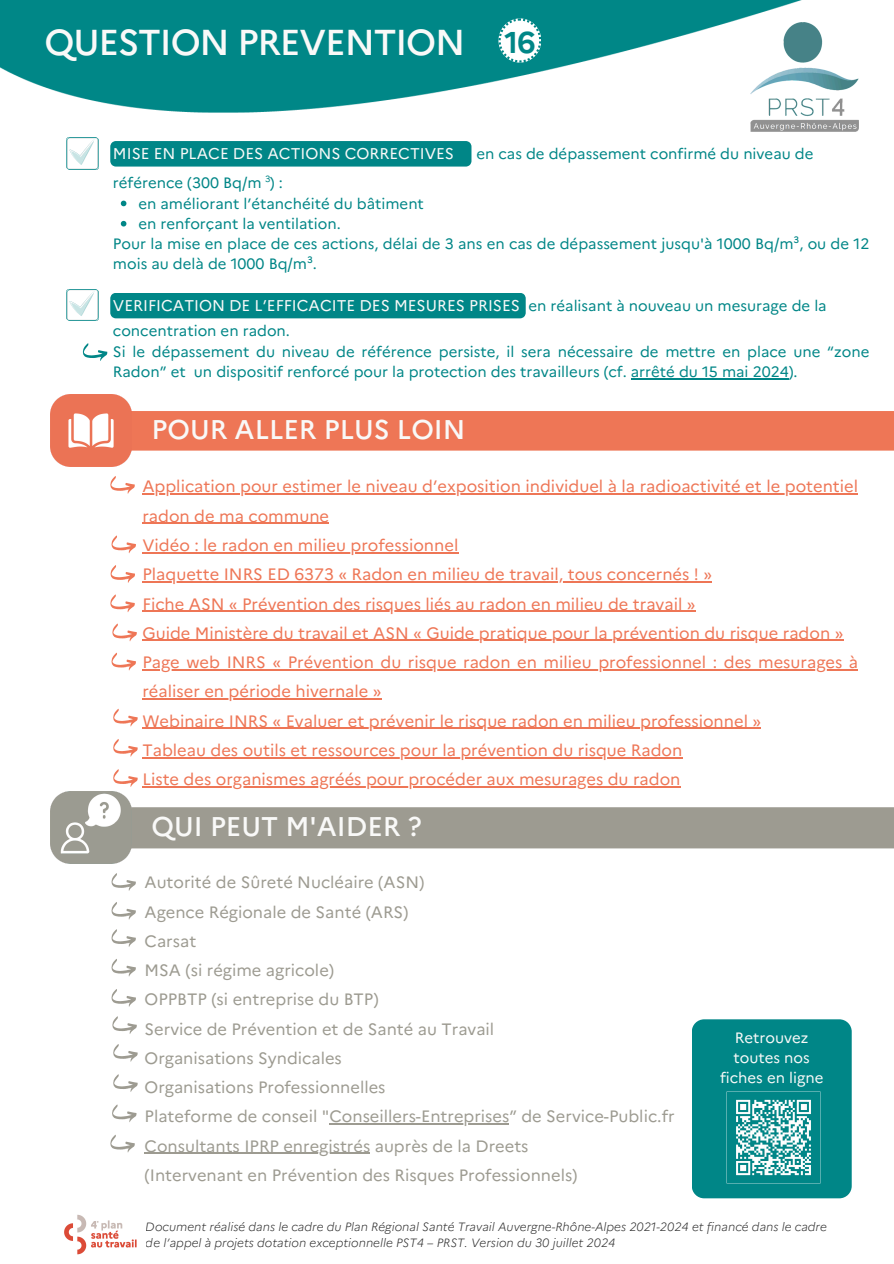
<style>
.page{position:relative;width:894px;height:1264px;background:#fff}
.page>*{position:absolute;margin:0;border:0;box-sizing:border-box;transform-origin:0 0}
.t1{font:500 36px "Marianne";letter-spacing:-.03em;color:#f9f9f8}
.t2{font:700 30px "Marianne";color:#008687}
.t3{font:500 27px "Marianne";color:#f9f9f8}
.t4{font:16.5px/29.2px "Marianne";color:#ee7656}
.t5{font:16.5px/29.2px "Marianne";color:#9d9b91}
.t6{font:15.6px "Marianne";color:#f9f9f8}
.t7{font:15px/20.2px "Marianne";color:#008687}
.t8{font:15px/20.2px "Marianne";color:#f9f9f8;text-align:center}
.t9{font:italic 300 12px/16px "Marianne";color:#000}
.t10{font:9px "Marianne";color:#008687}
</style>
<div class="page">
<img style="left:750px;top:112px;width:108px;height:19px">
<img style="left:0;top:0;width:859px;height:112px">
<div style="left:691px;top:1019px;width:160px;height:179px;background:#008687;border-radius:12px"></div>
<img style="left:726px;top:1091px;width:94px;height:92px">
<div style="left:131px;top:807px;width:762px;height:41px;background:#9d9b91"></div>
<img style="left:50px;top:791px;width:81px;height:72px">
<div style="left:131px;top:411px;width:762px;height:39px;background:#ee7656"></div>
<img style="left:50px;top:394px;width:81px;height:72px">
<svg style="left:110px;top:476px;width:25px;height:18px"></svg>
<hr style="left:142px;top:493px;width:716px;height:1px;background:#ee7656">
<hr style="left:142px;top:523px;width:187px;height:1px;background:#ee7656">
<hr style="left:142px;top:552px;width:316px;height:1px;background:#ee7656">
<hr style="left:142px;top:581px;width:570px;height:1px;background:#ee7656">
<hr style="left:142px;top:610px;width:553px;height:1px;background:#ee7656">
<hr style="left:142px;top:640px;width:701px;height:1px;background:#ee7656">
<hr style="left:142px;top:669px;width:716px;height:1px;background:#ee7656">
<hr style="left:142px;top:698px;width:239px;height:1px;background:#ee7656">
<hr style="left:142px;top:727px;width:619px;height:1px;background:#ee7656">
<hr style="left:142px;top:757px;width:540px;height:1px;background:#ee7656">
<hr style="left:142px;top:786px;width:538px;height:1px;background:#ee7656">
<svg style="left:110px;top:565px;width:25px;height:18px"></svg>
<svg style="left:110px;top:594px;width:25px;height:18px"></svg>
<svg style="left:111px;top:535px;width:25px;height:18px"></svg>
<svg style="left:111px;top:929px;width:25px;height:18px"></svg>
<svg style="left:111px;top:959px;width:25px;height:17px"></svg>
<hr style="left:329px;top:1123px;width:180px;height:1px;background:#9d9b91">
<hr style="left:144px;top:1152px;width:226px;height:1px;background:#9d9b91">
<svg style="left:111px;top:873px;width:25px;height:17px"></svg>
<svg style="left:111px;top:902px;width:25px;height:17px"></svg>
<img style="left:64px;top:1214px;width:73px;height:41px">
<svg style="left:498px;top:18px;width:43px;height:44px"></svg>
<svg style="left:111px;top:989px;width:25px;height:17px"></svg>
<svg style="left:112px;top:1016px;width:25px;height:18px"></svg>
<svg style="left:113px;top:1044px;width:25px;height:17px"></svg>
<svg style="left:113px;top:739px;width:25px;height:17px"></svg>
<svg style="left:112px;top:623px;width:25px;height:18px"></svg>
<svg style="left:111px;top:652px;width:25px;height:18px"></svg>
<svg style="left:113px;top:708px;width:25px;height:18px"></svg>
<svg style="left:113px;top:1074px;width:25px;height:18px"></svg>
<svg style="left:112px;top:1104px;width:24px;height:18px"></svg>
<svg style="left:110px;top:1134px;width:25px;height:18px"></svg>
<div style="left:110px;top:141px;width:361px;height:25px;background:#008687"></div>
<img style="left:67px;top:137px;width:31px;height:32px">
<div style="left:110px;top:293px;width:415px;height:25px;background:#008687"></div>
<img style="left:67px;top:289px;width:31px;height:32px">
<hr style="left:630px;top:378px;width:158px;height:1px;background:#008687">
<svg style="left:83px;top:343px;width:24px;height:18px"></svg>
<svg style="left:113px;top:769px;width:25px;height:18px"></svg>
<svg style="left:121px;top:201px;width:5px;height:5px"></svg>
<svg style="left:121px;top:221px;width:5px;height:5px"></svg>
<p class="t1" style="left:44px;top:14px;width:422px">QUESTION PREVENTION</p>
<p class="t2" style="left:504px;top:19px;width:32px">16</p>
<p class="t6" style="left:113px;top:142px;width:342px">MISE EN PLACE DES ACTIONS CORRECTIVES</p>
<p class="t7" style="left:476px;top:142px;width:338px">en cas de dépassement confirmé du niveau de</p>
<h4 class="t10" style="left:265px;top:172px;width:7px">3</h4>
<p class="t7" style="left:113px;top:171px;width:171px">référence (300 Bq/m ) :</p>
<p class="t7" style="left:138px;top:192px;width:287px">en améliorant l’étanchéité du bâtiment</p>
<p class="t7" style="left:138px;top:212px;width:204px">en renforçant la ventilation.</p>
<p class="t7" style="left:113px;top:232px;width:757px">Pour la mise en place de ces actions, délai de 3 ans en cas de dépassement jusqu'à 1000 Bq/m³, ou de 12 mois au delà de 1000 Bq/m³.</p>
<h4 class="t6" style="left:113px;top:293px;width:408px">VERIFICATION DE L’EFFICACITE DES MESURES PRISES</h4>
<p class="t7" style="left:528px;top:294px;width:300px">en réalisant à nouveau un mesurage de la</p>
<h2 class="t7" style="left:113px;top:319px;width:757px">concentration en radon.<br>Si le dépassement du niveau de référence persiste, il sera nécessaire de mettre en place une “zone<br>Radon” et un dispositif renforcé pour la protection des travailleurs (cf. arrêté du 15 mai 2024).</h2>
<h4 class="t3" style="left:151px;top:408px;width:315px">POUR ALLER PLUS LOIN</h4>
<p class="t4" style="left:142px;top:470px;width:717px">Application pour estimer le niveau d’exposition individuel à la radioactivité et le potentiel radon de ma commune</p>
<p class="t4" style="left:142px;top:529px;width:317px">Vidéo : le radon en milieu professionnel</p>
<h4 class="t4" style="left:142px;top:558px;width:571px">Plaquette INRS ED 6373 « Radon en milieu de travail, tous concernés ! »</h4>
<p class="t4" style="left:142px;top:587px;width:554px">Fiche ASN « Prévention des risques liés au radon en milieu de travail »</p>
<p class="t4" style="left:142px;top:617px;width:702px">Guide Ministère du travail et ASN « Guide pratique pour la prévention du risque radon »</p>
<p class="t4" style="left:142px;top:646px;width:717px">Page web INRS « Prévention du risque radon en milieu professionnel : des mesurages à</p>
<h4 class="t4" style="left:142px;top:675px;width:241px">réaliser en période hivernale »</h4>
<h4 class="t4" style="left:142px;top:704px;width:620px">Webinaire INRS « Evaluer et prévenir le risque radon en milieu professionnel »</h4>
<p class="t4" style="left:142px;top:734px;width:541px">Tableau des outils et ressources pour la prévention du risque Radon</p>
<p class="t4" style="left:142px;top:763px;width:539px">Liste des organismes agréés pour procéder aux mesurages du radon</p>
<p class="t3" style="left:151px;top:805px;width:271px">QUI PEUT M'AIDER ?</p>
<h2 class="t5" style="left:144px;top:866px;width:531px">Autorité de Sûreté Nucléaire (ASN)<br>Agence Régionale de Santé (ARS)<br>Carsat<br>MSA (si régime agricole)<br>OPPBTP (si entreprise du BTP)<br>Service de Prévention et de Santé au Travail<br>Organisations Syndicales<br>Organisations Professionnelles<br>Plateforme de conseil "Conseillers-Entreprises” de Service-Public.fr</h2>
<p class="t5" style="left:144px;top:1129px;width:434px">Consultants IPRP enregistrés auprès de la Dreets (Intervenant en Prévention des Risques Professionnels)</p>
<p class="t9" style="left:146px;top:1217px;width:682px">Document réalisé dans le cadre du Plan Régional Santé Travail Auvergne-Rhône-Alpes 2021-2024 et financé dans le cadre de l’appel à projets dotation exceptionnelle PST4 – PRST. Version du 30 juillet 2024</p>
<p class="t8" style="left:719px;top:1025px;width:105px">Retrouvez toutes nos fiches en ligne</p>
</div>
